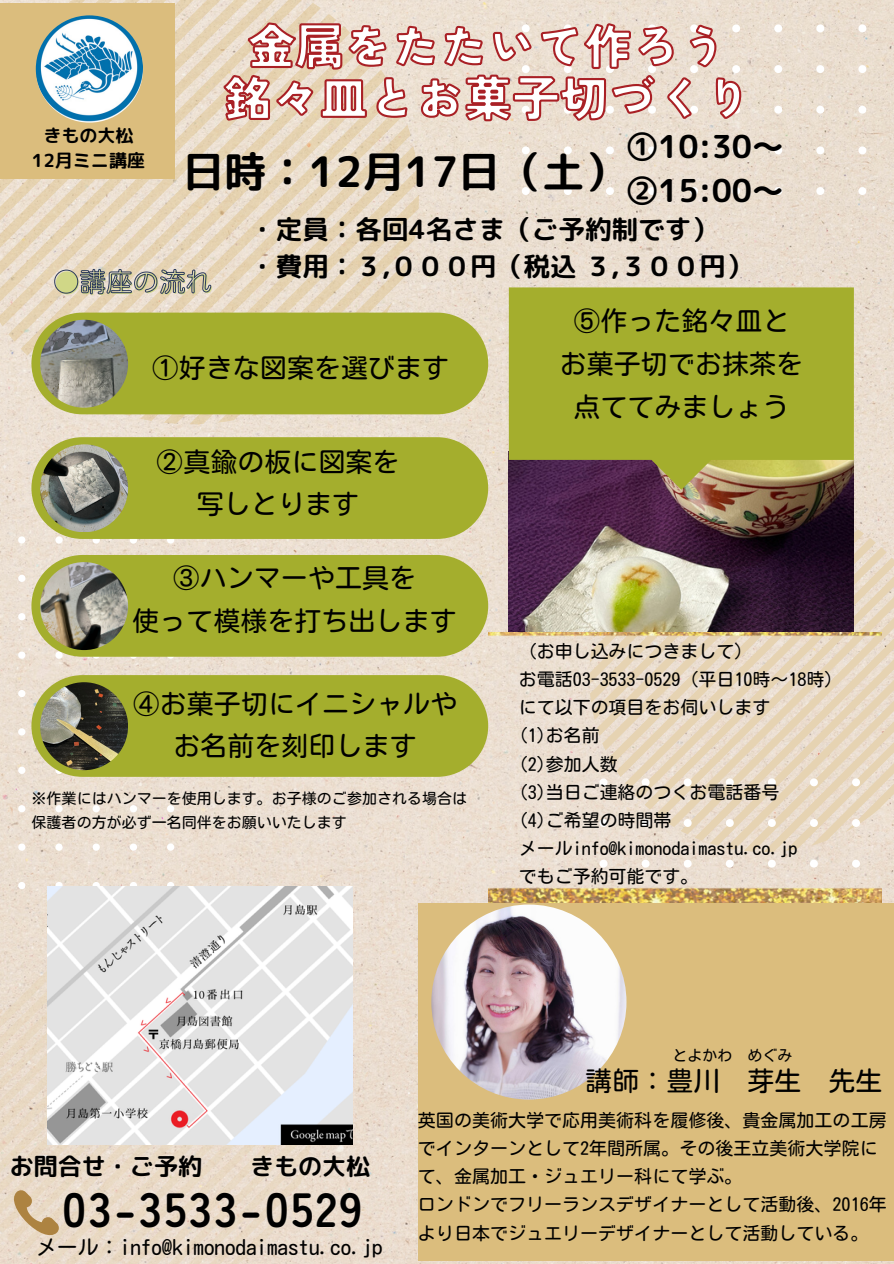
<style>
.page{position:relative;width:894px;height:1264px;background:#fff}
.page>*{position:absolute;margin:0;border:0;box-sizing:border-box;transform-origin:0 0}
.t1{font:900 48px/51.8px "Tsunagi Gothic";color:#fff;text-align:center}
.t2{font:700 48px "Zen Maru Gothic";letter-spacing:.045em;color:#000}
.t3{font:42px "rounded mplus 1 p bold";color:#000}
.t4{font:31.5px/44px "rounded mplus 1 p bold";color:#000}
.t5{font:27px/42.8px "Motoya L Maru W3 90 ms RKSJ H";color:#000;text-align:center}
.t6{font:26.55px/37.2px "rounded mplus 1 p bold";color:#000}
.t7{font:26.55px "Motoya L Maru W3 90 ms RKSJ H";color:#d0d787}
.t8{font:24px "rounded mplus 1 p bold";color:#000}
.t9{font:21px "Motoya L Maru W3 90 ms RKSJ H";color:#000}
.t10{font:18px/28px "Motoya L Maru W3 90 ms RKSJ H";color:#000}
.t11{font:18px/24.8px "rounded mplus 1 p bold";color:#000;text-align:center}
.t12{font:15px/23.7px "Motoya L Maru W3 90 ms RKSJ H";color:#000}
</style>
<div class="page">
<img style="left:0;top:0;width:893px;height:1263px">
<svg style="left:0;top:0;width:419px;height:424px;background:#e8d9c3"></svg>
<svg style="left:0;top:946px;width:311px;height:317px;background:#e9dac8"></svg>
<svg style="left:853px;top:502px;width:40px;height:276px;background:#e4d5c0"></svg>
<svg style="left:521px;top:0;width:372px;height:195px;background:#eaded0"></svg>
<svg style="left:0;top:536px;width:174px;height:353px;background:#ebded0"></svg>
<svg style="left:881px;top:778px;width:12px;height:125px"></svg>
<svg style="left:3px;top:1189px;width:56px;height:56px;background:#dbc5a7"></svg>
<div style="left:0;top:3px;width:175px;height:175px;background:#dbbd7d"></div>
<img style="left:36px;top:15px;width:107px;height:108px;border-radius:50%">
<img style="left:47px;top:886px;width:305px;height:258px">
<div style="left:418px;top:903px;width:475px;height:357px;background:#dbbd7d"></div>
<img style="left:431px;top:904px;width:195px;height:195px;border-radius:50%">
<div style="left:32px;top:312px;width:456px;height:102px;background:#a4ae2d;border-radius:51px"></div>
<img style="left:40px;top:320px;width:88px;height:87px">
<div style="left:32px;top:437px;width:456px;height:102px;background:#a4ae2d;border-radius:51px"></div>
<img style="left:40px;top:444px;width:88px;height:88px">
<div style="left:32px;top:555px;width:456px;height:101px;background:#a4ae2d;border-radius:51px"></div>
<img style="left:40px;top:562px;width:88px;height:88px">
<div style="left:32px;top:675px;width:456px;height:101px;background:#a4ae2d;border-radius:51px"></div>
<img style="left:40px;top:682px;width:87px;height:88px">
<img style="left:508px;top:490px;width:345px;height:142px">
<svg style="left:508px;top:287px;width:345px;height:203px;background:#9fa333"></svg>
<img style="left:488px;top:632px;width:393px;height:271px">
<svg style="left:224px;top:6px;width:518px;height:118px;background:#dfbcb0"></svg>
<svg style="left:54px;top:251px;width:158px;height:63px;background:#d0c5b2"></svg>
<h1 class="t1" style="left:223px;top:20px;width:530px">金属をたたいて作ろう銘々皿とお菓子切づくり</h1>
<h3 class="t4" style="left:626px;top:124px;width:158px">①10:30〜<br>②15:00〜</h3>
<p class="t11" style="left:32px;top:123px;width:115px">きもの大松<br>12月ミニ講座</p>
<h2 class="t3" style="left:182px;top:141px;width:445px">日時：12月17日（土）</h2>
<h3 class="t6" style="left:249px;top:210px;width:504px">・定員：各回4名さま（ご予約制です）<br>・費用：３,０００円（税込３,３００円）</h3>
<h3 class="t7" style="left:54px;top:269px;width:161px">●講座の流れ</h3>
<h3 class="t5" style="left:152px;top:347px;width:299px">①好きな図案を選びます</h3>
<h3 class="t5" style="left:156px;top:440px;width:245px">②真鍮の板に図案を写しとります</h3>
<h3 class="t5" style="left:132px;top:556px;width:326px">③ハンマーや工具を<br>使って模様を打ち出します</h3>
<h3 class="t5" style="left:133px;top:682px;width:326px">④お菓子切にイニシャルやお名前を刻印します</h3>
<p class="t12" style="left:32px;top:786px;width:437px">※作業にはハンマーを使用します。お子様のご参加される場合は保護者の方が必ず一名同伴をお願いいたします</p>
<h3 class="t5" style="left:559px;top:299px;width:245px">⑤作った銘々皿とお菓子切でお抹茶を点ててみましょう</h3>
<p class="t10" style="left:518px;top:637px;width:325px">（お申し込みにつきまして）<br>お電話03-3533-0529（平日10時～18時）にて以下の項目をお伺いします<br>(1)お名前<br>(2)参加人数<br>(3)当日ご連絡のつくお電話番号<br>(4)ご希望の時間帯<br>メールinfo@kimonodaimastu.co.jp<br>でもご予約可能です。</p>
<p class="t12" style="left:672px;top:1043px;width:122px">とよかわ めぐみ</p>
<h3 class="t8" style="left:10px;top:1149px;width:194px">お問合せ・ご予約</h3>
<h3 class="t8" style="left:250px;top:1149px;width:122px">きもの大松</h3>
<h1 class="t2" style="left:62px;top:1171px;width:301px">03-3533-0529</h1>
<p class="t9" style="left:36px;top:1236px;width:348px">メール：info@kimonodaimastu.co.jp</p>
<h3 class="t5" style="left:585px;top:1059px;width:299px">講師：豊川 芽生 先生</h3>
<p class="t10" style="left:418px;top:1105px;width:470px">英国の美術大学で応用美術科を履修後、貴金属加工の工房でインターンとして2年間所属。その後王立美術大学院にて、金属加工・ジュエリー科にて学ぶ。<br>ロンドンでフリーランスデザイナーとして活動後、2016年より日本でジュエリーデザイナーとして活動している。</p>
</div>
